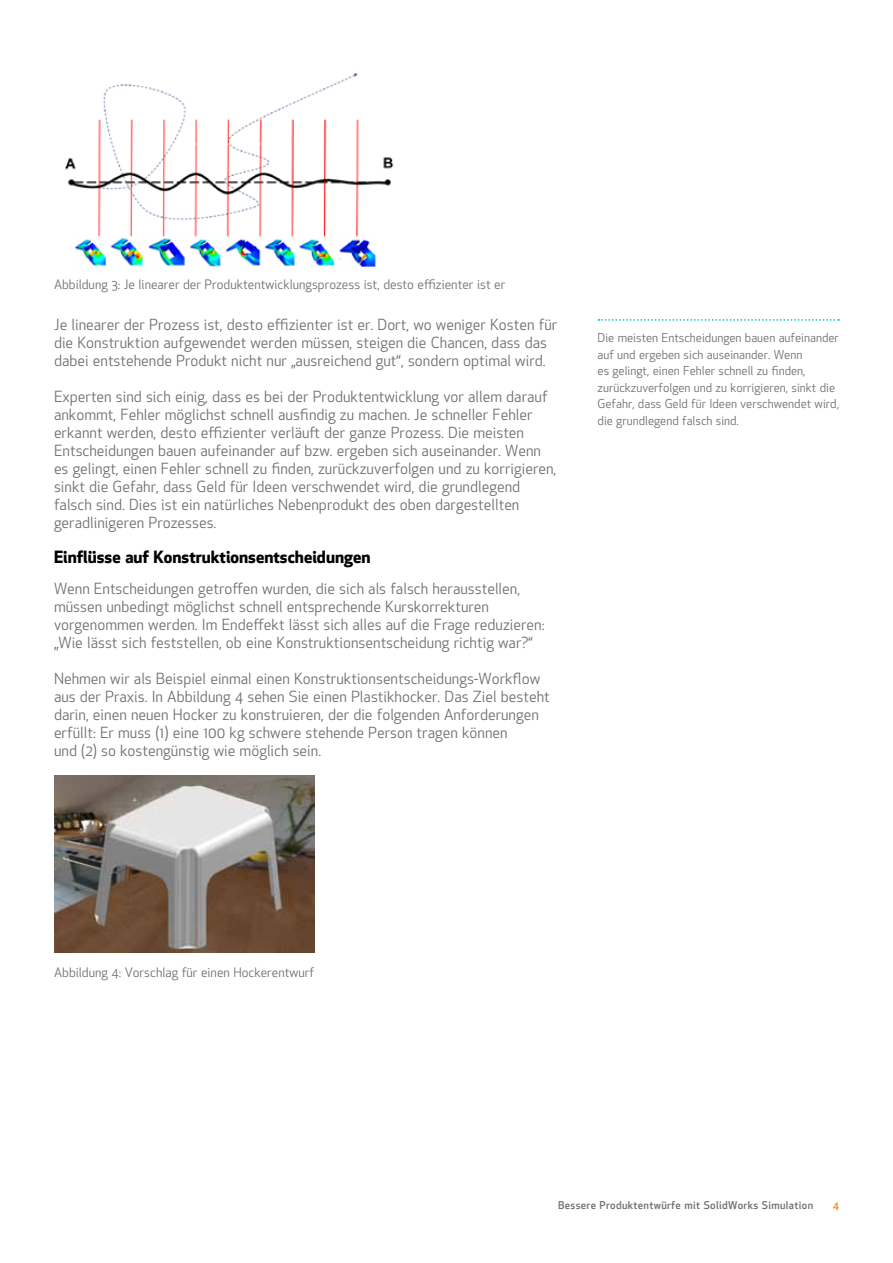
<style>
.page{position:relative;width:893px;height:1263px;background:#fff}
.page>*{position:absolute;margin:0;border:0;box-sizing:border-box;transform-origin:0 0}
.t1{font:700 16.5px "SW Apex New";color:#000}
.t2{font:15px/18px "SW Apex New";color:#6d6e71}
.t3{font:12.75px "SW Apex New";color:#6d6e71}
.t4{font:12px/16.5px "SW Apex New";color:#6d6e71}
.t5{font:500 10.5px "SW Apex New";letter-spacing:.03em;color:#6d6e71}
.t6{font:500 10.5px "SW Apex New";color:#f68b1f}
</style>
<div class="page">
<img style="left:65px;top:73px;width:329px;height:194px">
<img style="left:55px;top:776px;width:259px;height:176px">
<svg style="left:598px;top:319px;width:241px;height:2px"></svg>
<p class="t3" style="left:54px;top:276px;width:453px">Abbildung 3: Je linearer der Produktentwicklungsprozess ist, desto effizienter ist er</p>
<p class="t2" style="left:54px;top:316px;width:505px">Je linearer der Prozess ist, desto effizienter ist er. Dort, wo weniger Kosten für die Konstruktion aufgewendet werden müssen, steigen die Chancen, dass das dabei entstehende Produkt nicht nur „ausreichend gut“, sondern optimal wird.</p>
<p class="t2" style="left:54px;top:388px;width:504px">Experten sind sich einig, dass es bei der Produktentwicklung vor allem darauf ankommt, Fehler möglichst schnell ausfindig zu machen. Je schneller Fehler erkannt werden, desto effizienter verläuft der ganze Prozess. Die meisten Entscheidungen bauen aufeinander auf bzw. ergeben sich auseinander. Wenn es gelingt, einen Fehler schnell zu finden, zurückzuverfolgen und zu korrigieren, sinkt die Gefahr, dass Geld für I deen verschwendet wird, die grundlegend falsch sind. Dies ist ein natürliches Nebenprodukt des oben dargestellten geradlinigeren Prozesses.</p>
<p class="t1" style="left:54px;top:545px;width:318px">Einflüsse auf Konstruktionsentscheidungen</p>
<p class="t2" style="left:54px;top:580px;width:492px">Wenn Entscheidungen getroffen wurden, die sich als falsch herausstellen, müssen unbedingt möglichst schnell entsprechende Kurskorrekturen vorgenommen werden. I m Endeffekt lässt sich alles auf die Frage reduzieren: „Wie lässt sich feststellen, ob eine Konstruktionsentscheidung richtig war?“</p>
<p class="t2" style="left:54px;top:670px;width:497px">Nehmen wir als Beispiel einmal einen Konstruktionsentscheidungs-Workflow aus der Praxis. I n Abbildung 4 sehen Sie einen Plastikhocker. Das Ziel besteht darin, einen neuen Hocker zu konstruieren, der die folgenden Anforderungen erfüllt: Er muss (1) eine 100 kg schwere stehende Person tragen können<br>und (2) so kostengünstig wie möglich sein.</p>
<p class="t4" style="left:598px;top:329px;width:243px">Die meisten Entscheidungen bauen aufeinander auf und ergeben sich auseinander. Wenn<br>es gelingt, einen Fehler schnell zu finden, zurückzuverfolgen und zu korrigieren, sinkt die Gefahr, dass Geld für I deen verschwendet wird, die grundlegend falsch sind.</p>
<p class="t3" style="left:54px;top:964px;width:262px">Abbildung 4: Vorschlag für einen Hockerentwurf</p>
<p class="t5" style="left:558px;top:1198px;width:257px">Bessere Produktentwürfe mit SolidWorks Simulation</p>
<p class="t6" style="left:833px;top:1198px;width:8px">4</p>
</div>
